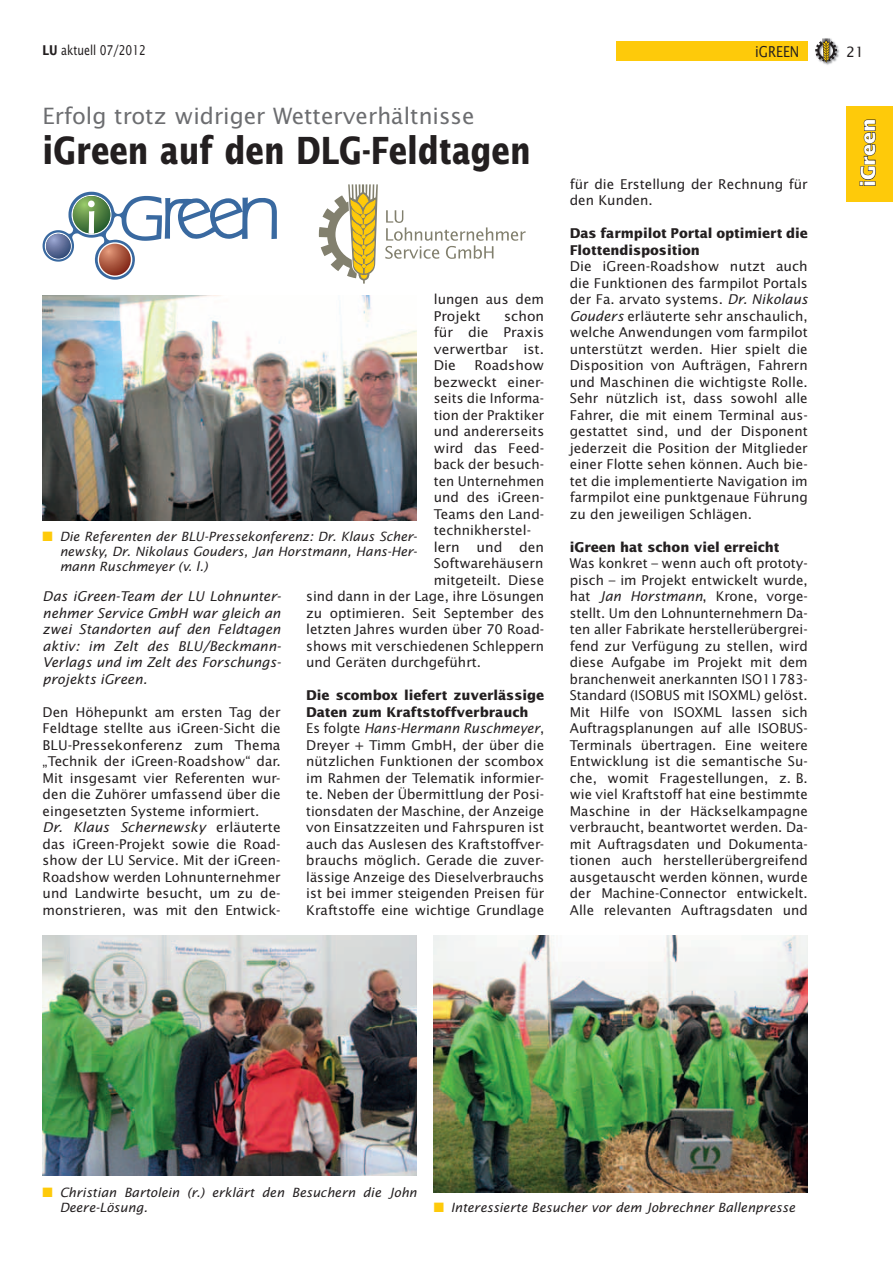
<style>
.page{position:relative;width:893px;height:1263px;background:#fff}
.page>*{position:absolute;margin:0;border:0;box-sizing:border-box;transform-origin:0 0}
.t1{font:700 37.5px "Lucida Sans Std";color:#231f20;scale:.8 1}
.t2{font:22.5px "Lucida Sans Std";color:#6c6d70}
.t3{font:700 19.5px "Lucida Sans Std";color:#fff}
.t4{font:15px "Lucida Sans Std";color:#231f20;scale:.85 1}
.t5{font:14.25px "Lucida Sans Std";color:#231f20}
.t6{font:13.5px/16.5px "Lucida Sans Std";color:#231f20}
.t7{font:italic 13.5px/16.5px "Lucida Sans Std";color:#231f20;text-align:justify}
.t8{font:700 13.5px/16.5px "Lucida Sans Std";letter-spacing:-.005em;color:#231f20}
.t9{font:13.5px "Lucida Sans Std";color:#231f20;scale:.8 1}
.t10{font:italic 12.75px/15px "Lucida Sans Std";color:#231f20;text-align:justify}
.s1{font-weight:700}
.s2{font-style:italic}
.s3{color:#feca0a}
</style>
<div class="page">
<img style="left:823px;top:45px;width:17px;height:20px">
<svg style="left:815px;top:38px;width:22px;height:25px"></svg>
<div style="left:617px;top:41px;width:191px;height:20px;background:#feca0a"></div>
<svg style="left:43px;top:192px;width:234px;height:88px"></svg>
<svg style="left:45px;top:232px;width:27px;height:27px"></svg>
<svg style="left:46px;top:234px;width:25px;height:25px"></svg>
<svg style="left:385px;top:210px;width:141px;height:49px"></svg>
<svg style="left:319px;top:184px;width:59px;height:100px"></svg>
<img style="left:43px;top:296px;width:374px;height:225px">
<img style="left:434px;top:935px;width:374px;height:258px">
<img style="left:43px;top:935px;width:374px;height:241px">
<div style="left:846px;top:106px;width:47px;height:96px;background:#feca0a"></div>
<svg style="left:860px;top:119px;width:16px;height:67px"></svg>
<p class="t9" style="left:43px;top:42px;width:131px"><span class="s1">LU</span> aktuell 07/2012</p>
<p class="t4" style="left:755px;top:43px;width:25px">iGREEN</p>
<p class="t5" style="left:846px;top:43px;width:20px">21</p>
<h2 class="t2" style="left:43px;top:103px;width:434px">Erfolg trotz widriger Wetterverhältnisse</h2>
<h1 class="t1" style="left:43px;top:129px;width:612px">iGreen auf den DLG-Feldtagen</h1>
<p class="t6" style="left:434px;top:291px;width:112px">lungen aus dem<br>Projekt</p>
<p class="t6" style="left:434px;top:308px;width:112px;text-align:justify;text-indent:70px">schon für die Praxis verwertbar ist.<br>Die</p>
<p class="t6" style="left:474px;top:357px;width:71px">Roadshow</p>
<p class="t6" style="left:434px;top:374px;width:112px">bezweckt einer-</p>
<p class="t6" style="left:434px;top:390px;width:112px">seits die Informa-</p>
<p class="t6" style="left:434px;top:407px;width:112px">tion der Praktiker</p>
<p class="t6" style="left:434px;top:423px;width:112px">und andererseits</p>
<p class="t6" style="left:434px;top:440px;width:112px">wird das Feed-</p>
<p class="t6" style="left:434px;top:456px;width:112px">back der besuch-</p>
<p class="t6" style="left:434px;top:473px;width:112px">ten Unternehmen</p>
<p class="t6" style="left:434px;top:489px;width:112px">und des iGreen-</p>
<p class="t6" style="left:434px;top:506px;width:112px">Teams den Land-</p>
<p class="t6" style="left:434px;top:522px;width:99px">technikherstel-</p>
<p class="t6" style="left:434px;top:539px;width:112px">lern und den</p>
<p class="t6" style="left:434px;top:555px;width:111px">Softwarehäusern</p>
<p class="t6" style="left:434px;top:572px;width:112px">mitgeteilt. Diese</p>
<p class="t6" style="left:306px;top:588px;width:239px">sind dann in der Lage, ihre Lösungen</p>
<p class="t6" style="left:306px;top:605px;width:239px">zu optimieren. Seit September des</p>
<p class="t6" style="left:306px;top:621px;width:239px">letzten Jahres wurden über 70 Road-</p>
<p class="t6" style="left:306px;top:638px;width:239px">shows mit verschiedenen Schleppern</p>
<p class="t6" style="left:306px;top:654px;width:176px">und Geräten durchgeführt.</p>
<p class="t6" style="left:306px;top:687px;width:239px"><span class="s1">Die scombox liefert zuverlässige Daten zum Kraftstoffverbrauch </span>Es folgte <span class="s2">Hans-Hermann Ruschmeyer</span>, Dreyer + Timm GmbH, der über die nützlichen Funktionen der scombox im Rahmen der Telematik informier&shy;te. Neben der Übermittlung der Posi&shy;tionsdaten der Maschine, der Anzeige von Einsatzzeiten und Fahrspuren ist auch das Auslesen des Kraftstoffver&shy;brauchs möglich. Gerade die zuver&shy;lässige Anzeige des Dieselverbrauchs ist bei immer steigenden Preisen für Kraftstoffe eine wichtige Grundlage</p>
<p class="t10" style="left:60px;top:529px;width:359px;text-indent:-17px"><span class="s3">■</span> Die Referenten der BLU-Pressekonferenz: Dr. Klaus Scher&shy;newsky, Dr. Nikolaus Gouders, Jan Horstmann, Hans-Her&shy;mann Ruschmeyer (v. l.)</p>
<p class="t7" style="left:43px;top:588px;width:240px">Das iGreen-Team der LU Lohnunter&shy;nehmer Service GmbH war gleich an zwei Standorten auf den Feldtagen aktiv: im Zelt des BLU/Beckmann-Verlags und im Zelt des Forschungs&shy;projekts iGreen.</p>
<p class="t6" style="left:43px;top:704px;width:239px">Den Höhepunkt am ersten Tag der Feldtage stellte aus iGreen-Sicht die BLU-Pressekonferenz zum Thema „Technik der iGreen-Roadshow“ dar.<br>M it insgesamt vier Referenten wur&shy;den die Zuhörer umfassend über die eingesetzten Systeme informiert.<br><span class="s2">Dr. Klaus Schernewsky</span> erläuterte das iGreen-Projekt sowie die Road&shy;show der LU Service. M it der iGreen-Roadshow werden Lohnunternehmer und Landwirte besucht, um zu de&shy;monstrieren, was mit den Entwick-</p>
<p class="t6" style="left:570px;top:176px;width:239px">für die Erstellung der Rechnung für den Kunden.</p>
<p class="t8" style="left:570px;top:226px;width:239px">Das farmpilot Portal optimiert die<br>Flottendisposition</p>
<p class="t6" style="left:570px;top:258px;width:239px;text-align:justify">Die iGreen-Roadshow nutzt auch die Funktionen des farmpilot Portals der Fa. arvato systems. <span class="s2">Dr. Nikolaus Gouders</span> erläuterte sehr anschaulich, welche Anwendungen vom farmpilot unterstützt werden. Hier spielt die Disposition von Aufträgen, Fahrern und Maschinen die wichtigste Rolle.<br>Sehr nützlich ist, dass sowohl alle Fahrer, die mit einem Terminal aus&shy;gestattet sind, und der Disponent jederzeit die Position der M itglieder einer Flotte sehen können. Auch bie&shy;tet die implementierte Navigation im farmpilot eine punktgenaue Führung zu den jeweiligen Schlägen.</p>
<p class="t8" style="left:570px;top:539px;width:211px">iGreen hat schon viel erreicht</p>
<p class="t6" style="left:570px;top:555px;width:239px;text-align:justify">Was konkret – wenn auch oft prototy&shy;pisch – im Projekt entwickelt wurde, hat <span class="s2">Jan Horstmann</span>, Krone, vorge&shy;stellt. Um den Lohnunternehmern Da&shy;ten aller Fabrikate herstellerübergrei&shy;fend zur Verfügung zu stellen, wird diese Aufgabe im Projekt mit dem branchenweit anerkannten ISO11783- Standard (ISOBUS mit ISOXM L) gelöst.<br>M it Hilfe von ISOXM L lassen sich Auftragsplanungen auf alle ISOBUS-Terminals übertragen. Eine weitere Entwicklung ist die semantische Su&shy;che, womit Fragestellungen, z. B. wie viel Kraftstoff hat eine bestimmte Maschine in der Häckselkampagne verbraucht, beantwortet werden. Da&shy;mit Auftragsdaten und Dokumenta&shy;tionen auch herstellerübergreifend ausgetauscht werden können, wurde der Machine-Connector entwickelt.<br>Alle relevanten Auftragsdaten und</p>
<h3 class="t3" style="left:857px;top:187px;width:70px;rotate:-90deg">iGreen</h3>
<p class="t10" style="left:60px;top:1185px;width:359px;text-indent:-17px"><span class="s3">■</span> Christian Bartolein (r.) erklärt den Besuchern die John<br>Deere-Lösung.</p>
<p class="t10" style="left:434px;top:1200px;width:363px"><span class="s3">■</span> Interessierte Besucher vor dem Jobrechner Ballenpresse</p>
</div>
